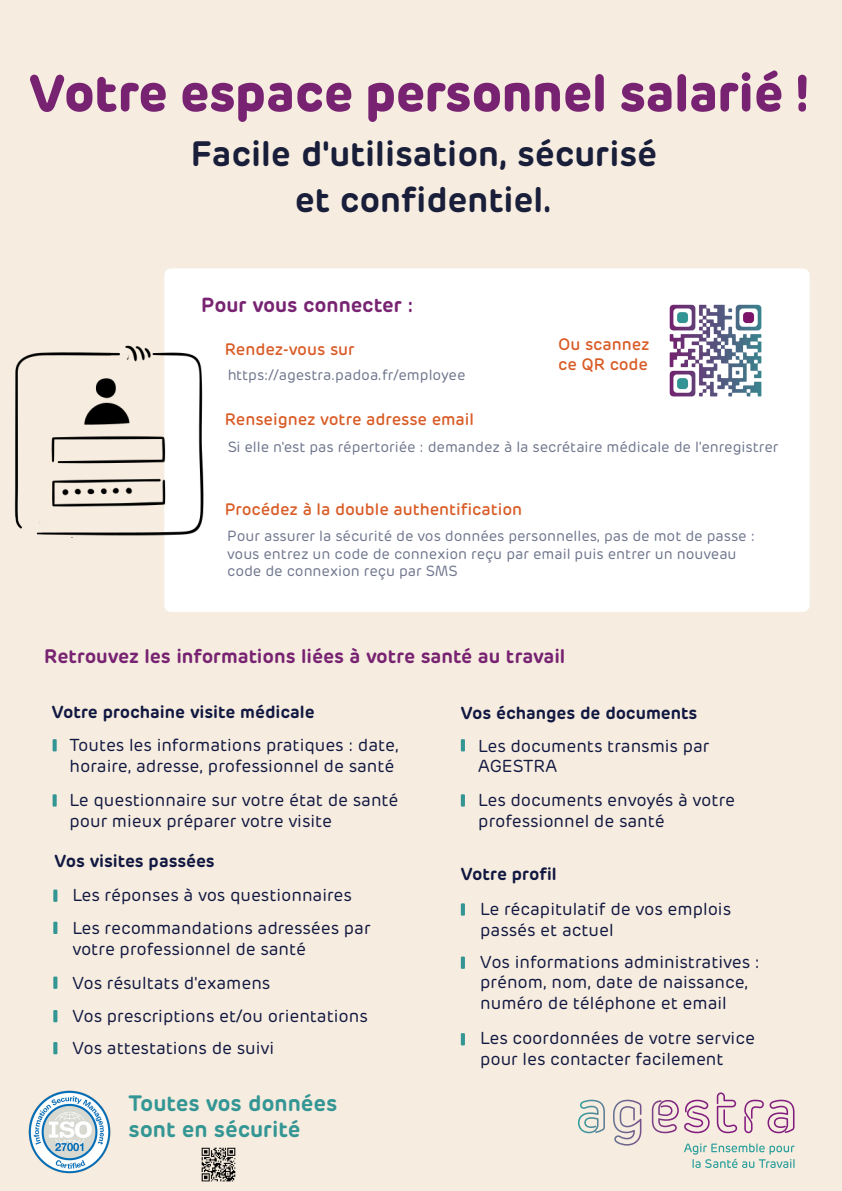
<style>
.page{position:relative;width:842px;height:1191px;background:#f6ecdf}
.page>*{position:absolute;margin:0;border:0;box-sizing:border-box;transform-origin:0 0}
.t1{font:700 51.6px "Rubrik";color:#782372}
.t2{font:600 35px/45.7px "Rubrik";color:#191f3a;text-align:center}
.t3{font:600 22.1px/26.5px "Rubrik";color:#349694}
.t4{font:600 20.3px "Rubrik";color:#782472}
.t5{font:600 19.5px "Rubrik";color:#782372}
.t6{font:17.3px/20.8px "Rubrik";color:#111841}
.t7{font:600 17.3px "Rubrik";color:#111841}
.t8{font:500 16.6px/19.9px "Rubrik";color:#d95c27}
.t9{font:14.7px/17.7px "Rubrik";color:#0e1940}
</style>
<div class="page">
<svg style="left:613px;top:1099px;width:28px;height:46px"></svg>
<svg style="left:717px;top:1092px;width:20px;height:41px"></svg>
<svg style="left:578px;top:1099px;width:27px;height:34px"></svg>
<svg style="left:744px;top:1099px;width:50px;height:34px"></svg>
<svg style="left:652px;top:1099px;width:58px;height:34px"></svg>
<svg style="left:684px;top:1143px;width:111px;height:25px"></svg>
<div style="left:164px;top:268px;width:646px;height:344px;background:#fff;border-radius:7px"></div>
<img style="left:15px;top:345px;width:189px;height:191px">
<img style="left:28px;top:1090px;width:83px;height:84px">
<svg style="left:53px;top:739px;width:4px;height:12px"></svg>
<svg style="left:53px;top:794px;width:4px;height:12px"></svg>
<hr style="left:461px;top:739px;width:4px;height:12px;background:#349694">
<hr style="left:461px;top:794px;width:4px;height:12px;background:#349694">
<hr style="left:461px;top:903px;width:4px;height:12px;background:#349694">
<hr style="left:461px;top:956px;width:4px;height:12px;background:#349694">
<hr style="left:461px;top:1033px;width:4px;height:12px;background:#349694">
<svg style="left:53px;top:889px;width:4px;height:13px"></svg>
<svg style="left:53px;top:921px;width:4px;height:13px"></svg>
<svg style="left:53px;top:976px;width:4px;height:12px"></svg>
<svg style="left:53px;top:1010px;width:4px;height:12px"></svg>
<img style="left:201px;top:1147px;width:35px;height:35px">
<img style="left:669px;top:304px;width:93px;height:93px">
<svg style="left:53px;top:1042px;width:4px;height:12px"></svg>
<h1 class="t1" style="left:29px;top:60px;width:781px">Votre espace personnel salarié !</h1>
<h2 class="t2" style="left:191px;top:131px;width:468px">Facile d'utilisation, sécurisé et confidentiel.</h2>
<p class="t4" style="left:201px;top:292px;width:213px">Pour vous connecter :</p>
<p class="t8" style="left:225px;top:339px;width:131px">Rendez-vous sur</p>
<p class="t9" style="left:227px;top:367px;width:240px">https://agestra.padoa.fr/employee</p>
<p class="t8" style="left:225px;top:410px;width:251px">Renseignez votre adresse email</p>
<p class="t8" style="left:558px;top:335px;width:93px">Ou scannez ce QR code</p>
<p class="t9" style="left:227px;top:438px;width:553px">Si elle n'est pas répertoriée : demandez à la secrétaire médicale de l'enregistrer</p>
<p class="t8" style="left:225px;top:499px;width:299px">Procédez à la double authentification</p>
<p class="t9" style="left:227px;top:527px;width:529px">Pour assurer la sécurité de vos données personnelles, pas de mot de passe : vous entrez un code de connexion reçu par email puis entrer un nouveau code de connexion reçu par SMS</p>
<p class="t5" style="left:44px;top:644px;width:523px">Retrouvez les informations liées à votre santé au travail</p>
<p class="t7" style="left:52px;top:701px;width:264px">Votre prochaine visite médicale</p>
<p class="t6" style="left:70px;top:735px;width:331px">Toutes les informations pratiques : date, horaire, adresse, professionnel de santé</p>
<p class="t6" style="left:70px;top:790px;width:330px">Le questionnaire sur votre état de santé pour mieux préparer votre visite</p>
<p class="t7" style="left:54px;top:849px;width:162px">Vos visites passées</p>
<p class="t6" style="left:72px;top:878px;width:300px;line-height:33px">Les réponses à vos questionnaires<br>Les recommandations adressées par</p>
<p class="t6" style="left:72px;top:932px;width:235px;line-height:33.9px">votre professionnel de santé<br>Vos résultats d'examens</p>
<p class="t6" style="left:72px;top:1006px;width:297px">Vos prescriptions et/ou orientations</p>
<p class="t6" style="left:72px;top:1038px;width:203px">Vos attestations de suivi</p>
<p class="t3" style="left:129px;top:1089px;width:210px">Toutes vos données sont en sécurité</p>
<p class="t7" style="left:461px;top:702px;width:238px">Vos échanges de documents</p>
<p class="t6" style="left:478px;top:735px;width:233px">Les documents transmis par<br>AGESTRA</p>
<p class="t6" style="left:478px;top:790px;width:258px">Les documents envoyés à votre professionnel de santé</p>
<p class="t7" style="left:461px;top:863px;width:97px">Votre profil</p>
<p class="t6" style="left:480px;top:898px;width:252px">Le récapitulatif de vos emplois passés et actuel</p>
<p class="t6" style="left:480px;top:951px;width:281px">Vos informations administratives : prénom, nom, date de naissance, numéro de téléphone et email</p>
<p class="t6" style="left:480px;top:1028px;width:276px">Les coordonnées de votre service pour les contacter facilement</p>
</div>
